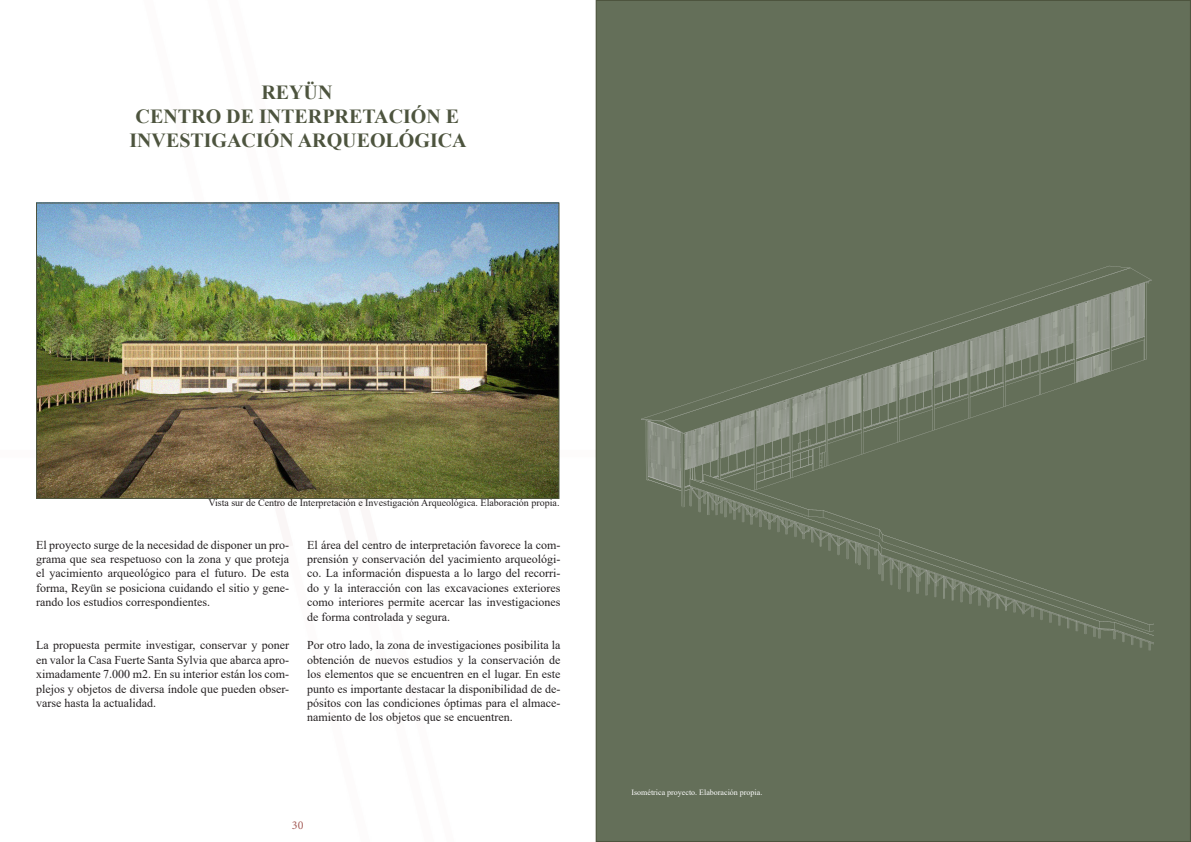
<style>
.page{position:relative;width:1191px;height:842px;background:#fff}
.page>*{position:absolute;margin:0;border:0;box-sizing:border-box;transform-origin:0 0}
.t1{font:700 20px/24px "Times New Roman";color:#4d543e;text-align:center}
.t2{font:12px/14.4px "Times New Roman";color:#231f20;text-align:justify}
.t3{font:12px "Minion Pro";color:#9f524d}
.t4{font:10px "Times New Roman";color:#231f20}
.t5{font:8px "Times New Roman";color:#fff}
</style>
<div class="page">
<img style="left:38px;top:204px;width:519px;height:293px">
<div style="left:36px;top:202px;width:523px;height:297px;border:1px solid #4d543e"></div>
<div style="left:596px;top:1px;width:594px;height:840px;background:#646f59"></div>
<img style="left:641px;top:265px;width:512px;height:386px">
<p class="t1" style="left:261px;top:79px;width:73px">REYÜN</p>
<p class="t1" style="left:129px;top:103px;width:339px">CENTRO DE INTERPRETACIÓN E<br>INVESTIGACIÓN ARQUEOLÓGICA</p>
<p class="t4" style="left:208px;top:495px;width:352px">Vista sur de Centro de Interpretación e Investigación Arqueológica. Elaboración propia.</p>
<p class="t2" style="left:36px;top:537px;width:255px">El proyecto surge de la necesidad de disponer un pro&shy;grama que sea respetuoso con la zona y que proteja el yacimiento arqueológico para el futuro. De esta forma, Reyün se posiciona cuidando el sitio y gene&shy;rando los estudios correspondientes.</p>
<p class="t2" style="left:36px;top:638px;width:255px">La propuesta permite investigar, conservar y poner en valor la Casa Fuerte Santa Sylvia que abarca apro&shy;ximadamente 7.000 m2. En su interior están los com&shy;plejos y objetos de diversa índole que pueden obser&shy;varse hasta la actualidad.</p>
<p class="t2" style="left:307px;top:537px;width:255px">El área del centro de interpretación favorece la com&shy;prensión y conservación del yacimiento arqueológi&shy;co. La información dispuesta a lo largo del recorri&shy;do y la interacción con las excavaciones exteriores como interiores permite acercar las investigaciones de forma controlada y segura.</p>
<p class="t2" style="left:307px;top:638px;width:255px">Por otro lado, la zona de investigaciones posibilita la obtención de nuevos estudios y la conservación de los elementos que se encuentren en el lugar. En este punto es importante destacar la disponibilidad de de&shy;pósitos con las condiciones óptimas para el almace&shy;namiento de los objetos que se encuentren.</p>
<p class="t3" style="left:292px;top:817px;width:13px">30</p>
<p class="t5" style="left:631px;top:787px;width:132px">Isométrica proyecto. Elaboración propia.</p>
</div>
